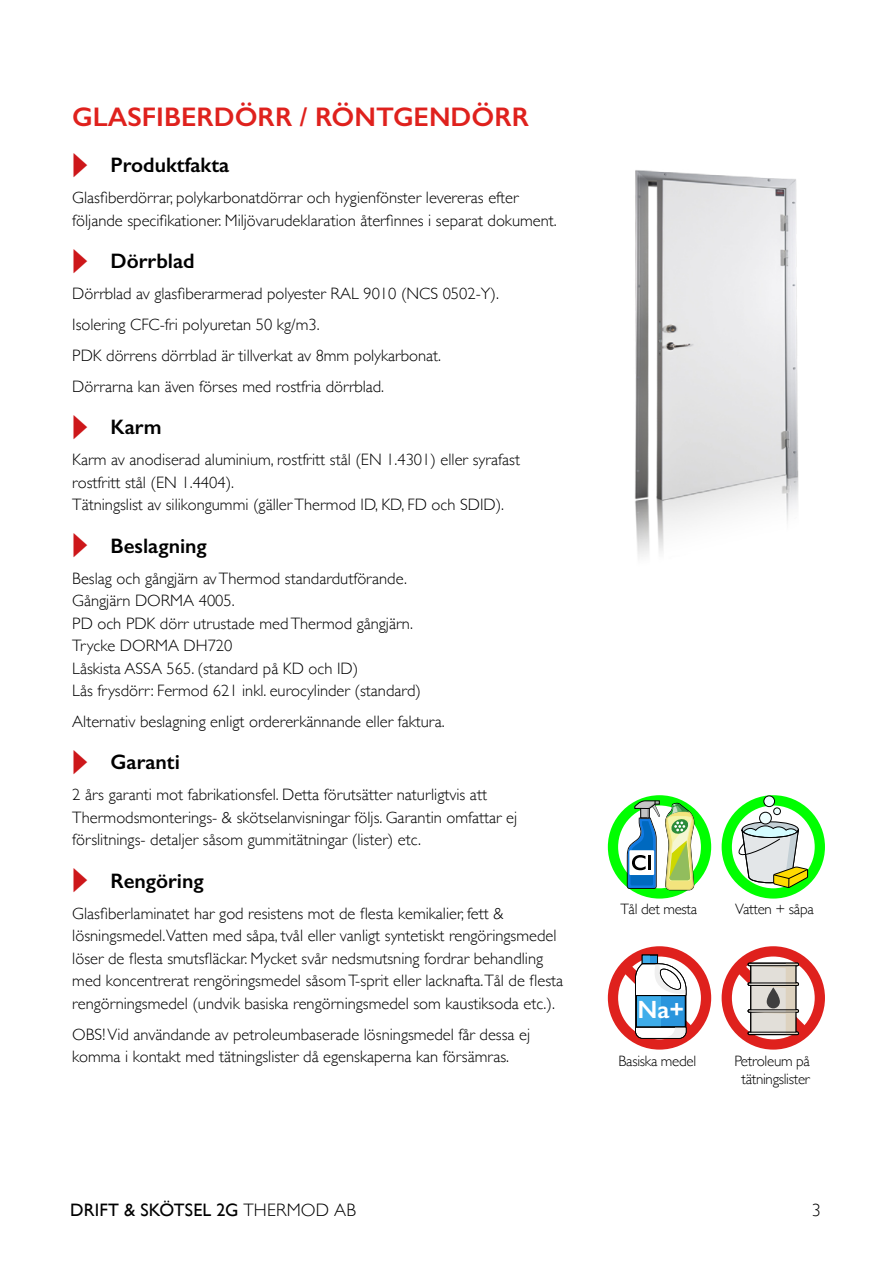
<style>
.page{position:relative;width:893px;height:1263px;background:#fff}
.page>*{position:absolute;margin:0;border:0;box-sizing:border-box;transform-origin:0 0}
.t1{font:600 27px "Gill Sans";color:#df211d}
.t2{font:600 25.05px "Gill Sans";color:#fff}
.t3{font:600 21px "Gill Sans";color:#000}
.t4{font:18px "Gill Sans";letter-spacing:.01em;color:#000}
.t5{font:300 18px "Gill Sans";color:#000}
.t6{font:300 16.5px/22.5px "Gill Sans";color:#000}
.t7{font:300 15px/18px "Gill Sans";letter-spacing:-.02em;color:#000;text-align:center}
.s1{font-weight:300}
</style>
<div class="page">
<img style="left:635px;top:170px;width:164px;height:387px">
<div style="left:608px;top:946px;width:103px;height:103px;border:10px solid #df211d;border-radius:50%"></div>
<svg style="left:609px;top:951px;width:97px;height:97px"></svg>
<div style="left:636px;top:995px;width:50px;height:32px;border:1px solid #000"></div>
<div style="left:722px;top:946px;width:103px;height:103px;border:10px solid #df211d;border-radius:50%"></div>
<svg style="left:723px;top:951px;width:97px;height:97px"></svg>
<svg style="left:767px;top:987px;width:13px;height:21px"></svg>
<div style="left:722px;top:795px;width:103px;height:103px;border:10px solid #0f0;border-radius:50%"></div>
<div style="left:760px;top:812px;width:11px;height:12px;background:#eff;border-radius:50%"></div>
<div style="left:759px;top:812px;width:13px;height:12px;border:1px solid #000;border-radius:50%"></div>
<div style="left:764px;top:796px;width:10px;height:11px;background:#eff;border-radius:50%"></div>
<div style="left:763px;top:795px;width:12px;height:12px;border:1px solid #000;border-radius:50%"></div>
<div style="left:774px;top:808px;width:6px;height:7px;background:#eff;border-radius:50%"></div>
<div style="left:773px;top:807px;width:8px;height:8px;border:1px solid #000;border-radius:50%"></div>
<svg style="left:737px;top:818px;width:71px;height:71px"></svg>
<div style="left:608px;top:795px;width:103px;height:103px;border:10px solid #0f0;border-radius:50%"></div>
<svg style="left:627px;top:800px;width:68px;height:90px"></svg>
<h1 class="t1" style="left:72px;top:100px;width:458px">GLASFIBERDÖRR / RÖNTGENDÖRR</h1>
<p class="t3" style="left:111px;top:153px;width:120px">Produktfakta</p>
<p class="t6" style="left:72px;top:186px;width:486px">Glasfiberdörrar, polykarbonatdörrar och hygienfönster levereras efter följande specifikationer. Miljövarudeklaration återfinnes i separat dokument.</p>
<p class="t3" style="left:111px;top:248px;width:86px">Dörrblad</p>
<p class="t6" style="left:72px;top:277px;width:428px;line-height:31px">Dörrblad av glasfiberarmerad polyester RAL 9010 (NCS 0502-Y).<br>Isolering CFC-fri polyuretan 50 kg/m3.<br>PDK dörrens dörrblad är tillverkat av 8mm polykarbonat.<br>Dörrarna kan även förses med rostfria dörrblad.</p>
<p class="t3" style="left:111px;top:414px;width:52px">Karm</p>
<p class="t6" style="left:72px;top:448px;width:449px">Karm av anodiserad aluminium, rostfritt stål (EN 1.4301) eller syrafast rostfritt stål (EN 1.4404).<br>Tätningslist av silikongummi (gäller Thermod ID, KD, FD och SDID).</p>
<p class="t3" style="left:111px;top:533px;width:98px">Beslagning</p>
<p class="t6" style="left:72px;top:566px;width:350px">Beslag och gångjärn av Thermod standardutförande.<br>Gångjärn DORMA 4005.<br>PD och PDK dörr utrustade med Thermod gångjärn.<br>Trycke DORMA DH720<br>Låskista ASSA 565. (standard på KD och ID)<br>Lås frysdörr: Fermod 621 inkl. eurocylinder (standard)</p>
<p class="t6" style="left:72px;top:710px;width:374px">Alternativ beslagning enligt ordererkännande eller faktura.</p>
<p class="t3" style="left:111px;top:749px;width:71px">Garanti</p>
<p class="t6" style="left:72px;top:783px;width:446px">2 års garanti mot fabrikationsfel. Detta förutsätter naturligtvis att<br>Thermodsmonterings- &amp; skötselanvisningar följs. Garantin omfattar ej förslitnings- detaljer såsom gummitätningar (lister) etc.</p>
<p class="t3" style="left:111px;top:868px;width:95px">Rengöring</p>
<p class="t6" style="left:72px;top:901px;width:492px">Glasfiberlaminatet har god resistens mot de flesta kemikalier, fett &amp; lösningsmedel.Vatten med såpa, tvål eller vanligt syntetiskt rengöringsmedel löser de flesta smutsfläckar. Mycket svår nedsmutsning fordrar behandling med koncentrerat rengöringsmedel såsom T-sprit eller lacknafta.Tål de flesta rengörningsmedel (undvik basiska rengörningsmedel som kaustiksoda etc.).</p>
<p class="t6" style="left:72px;top:1022px;width:459px">OBS! Vid användande av petroleumbaserade lösningsmedel får dessa ej komma i kontakt med tätningslister då egenskaperna kan försämras.</p>
<p class="t7" style="left:620px;top:899px;width:78px">Tål det mesta</p>
<h2 class="t2" style="left:637px;top:994px;width:48px">Na+</h2>
<p class="t7" style="left:735px;top:899px;width:80px">Vatten + såpa</p>
<p class="t7" style="left:619px;top:1051px;width:79px">Basiska medel</p>
<p class="t7" style="left:734px;top:1051px;width:77px">Petroleum på tätningslister</p>
<p class="t4" style="left:70px;top:1199px;width:287px">DRIFT &amp; SKÖTSEL 2G <span class="s1">THERMOD AB</span></p>
<p class="t5" style="left:812px;top:1196px;width:10px">3</p>
</div>
